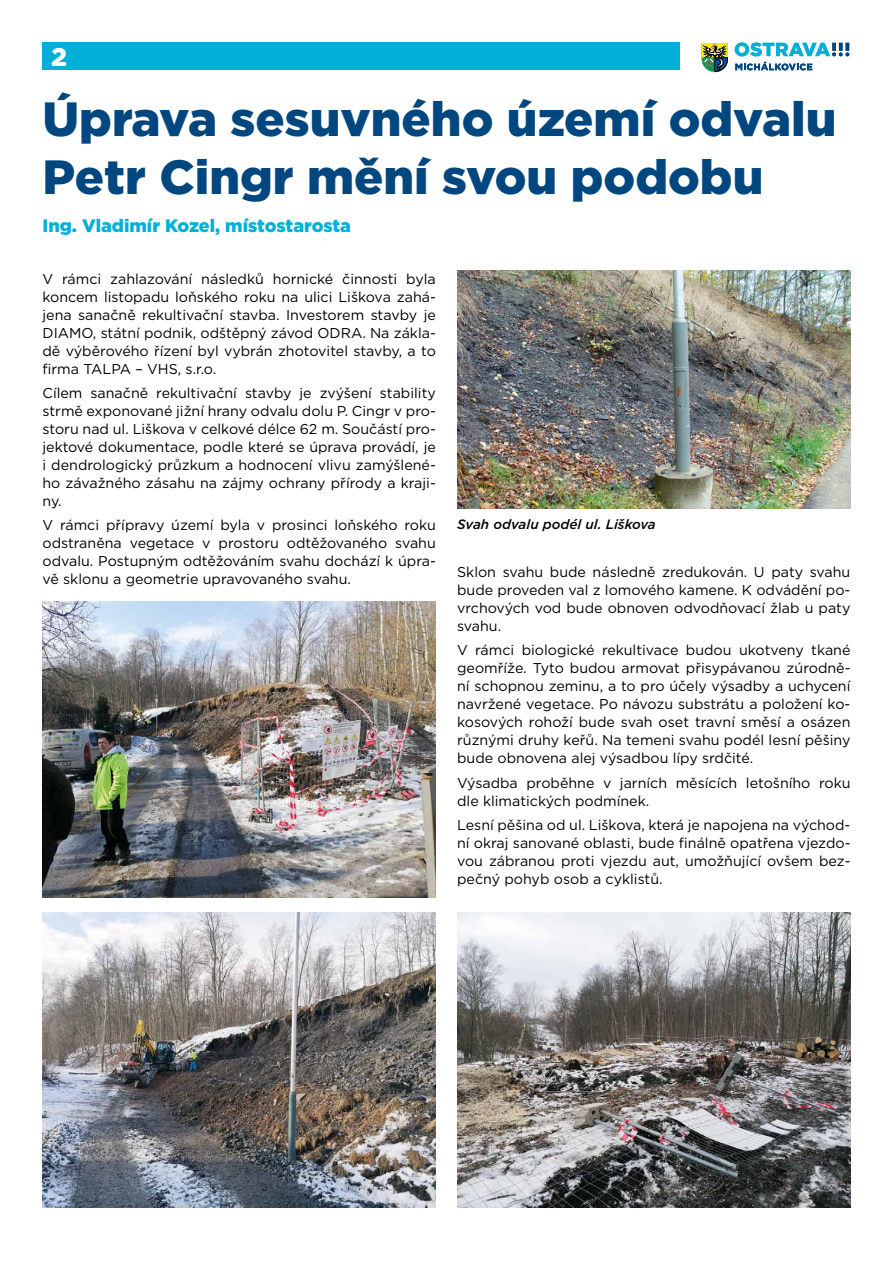
<style>
.page{position:relative;width:893px;height:1263px;background:#fff}
.page>*{position:absolute;margin:0;border:0;box-sizing:border-box;transform-origin:0 0}
.t1{font:900 48px/57.6px "Gotham";color:#004780}
.t2{font:900 25.5px "Gotham";color:#fff}
.t3{font:900 18px "Gotham";color:#00b0d9}
.t4{font:14.25px/18px "Gotham";color:#000;text-align:justify}
.t5{font:italic 500 13.5px "Gotham";color:#000}
</style>
<div class="page">
<svg style="left:735px;top:43px;width:114px;height:13px"></svg>
<svg style="left:735px;top:62px;width:77px;height:8px"></svg>
<svg style="left:702px;top:43px;width:26px;height:29px"></svg>
<div style="left:43px;top:43px;width:637px;height:27px;background:#00b0d9"></div>
<img style="left:457px;top:270px;width:393px;height:238px">
<img style="left:43px;top:602px;width:393px;height:295px">
<img style="left:43px;top:912px;width:393px;height:296px">
<img style="left:457px;top:912px;width:393px;height:296px">
<h2 class="t2" style="left:51px;top:40px;width:17px">2</h2>
<h1 class="t1" style="left:43px;top:90px;width:795px">Úprava sesuvného území odvalu<br>Petr Cingr mění svou podobu</h1>
<p class="t3" style="left:43px;top:213px;width:310px">Ing. Vladimír Kozel, místostarosta</p>
<p class="t4" style="left:43px;top:269px;width:395px">V rámci zahlazování následků hornické činnosti byla koncem listopadu loňského roku na ulici Liškova zahá&shy;jena sanačně rekultivační stavba. Investorem stavby je DIAMO, státní podnik, odštěpný závod ODRA. Na zákla&shy;dě výběrového řízení byl vybrán zhotovitel stavby, a to firma TALPA – VHS, s.r.o.</p>
<p class="t4" style="left:43px;top:384px;width:395px">Cílem sanačně rekultivační stavby je zvýšení stability strmě exponované jižní hrany odvalu dolu P. Cingr v pro&shy;storu nad ul. Liškova v celkové délce 62 m. Součástí pro&shy;jektové dokumentace, podle které se úprava provádí, je i dendrologický průzkum a hodnocení vlivu zamýšlené&shy;ho závažného zásahu na zájmy ochrany přírody a kraji&shy;ny.</p>
<p class="t4" style="left:43px;top:516px;width:395px">V rámci přípravy území byla v prosinci loňského roku odstraněna vegetace v prostoru odtěžovaného svahu odvalu. Postupným odtěžováním svahu dochází k úpra&shy;vě sklonu a geometrie upravovaného svahu.</p>
<p class="t5" style="left:457px;top:515px;width:200px">Svah odvalu podél ul. Liškova</p>
<p class="t4" style="left:457px;top:563px;width:395px">Sklon svahu bude následně zredukován. U paty svahu bude proveden val z lomového kamene. K odvádění po&shy;vrchových vod bude obnoven odvodňovací žlab u paty svahu.</p>
<p class="t4" style="left:457px;top:641px;width:395px">V rámci biologické rekultivace budou ukotveny tkané geomříže. Tyto budou armovat přisypávanou zúrodně&shy;ní schopnou zeminu, a to pro účely výsadby a uchycení navržené vegetace. Po návozu substrátu a položení ko&shy;kosových rohoží bude svah oset travní směsí a osázen různými druhy keřů. Na temeni svahu podél lesní pěšiny bude obnovena alej výsadbou lípy srdčité.</p>
<p class="t4" style="left:457px;top:773px;width:395px">Výsadba proběhne v jarních měsících letošního roku dle klimatických podmínek.</p>
<p class="t4" style="left:457px;top:816px;width:395px">Lesní pěšina od ul. Liškova, která je napojena na východ&shy;ní okraj sanované oblasti, bude finálně opatřena vjezdo&shy;vou zábranou proti vjezdu aut, umožňující ovšem bez&shy;pečný pohyb osob a cyklistů.</p>
</div>
